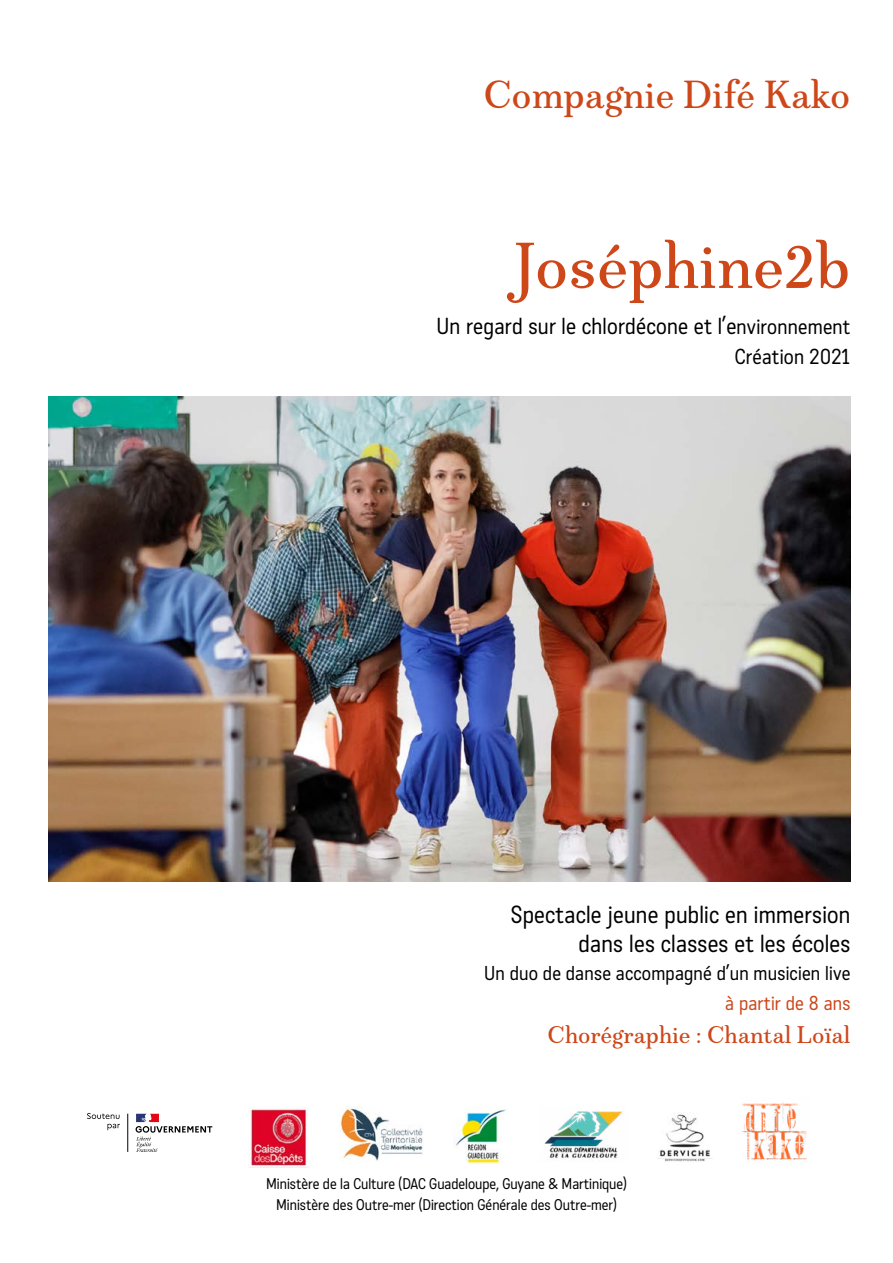
<style>
.page{position:relative;width:893px;height:1263px;background:#fff}
.page>*{position:absolute;margin:0;border:0;box-sizing:border-box;transform-origin:0 0}
.t1{font:64.5px "Marcia";color:#cd4719}
.t2{font:39px "Marcia";color:#cd4719}
.t3{font:24px/28.5px "Katarine";letter-spacing:.01em;color:#000;text-align:right}
.t4{font:24px "Marcia";color:#cd4719}
.t5{font:22.5px "Katarine";letter-spacing:.01em;color:#000}
.t6{font:21px "Katarine";letter-spacing:.01em;color:#000}
.t7{font:19.5px "Katarine";letter-spacing:.01em;color:#000}
.t8{font:19.5px "Katarine";letter-spacing:.01em;color:#cd4719}
.t9{font:15px/21px "Katarine";color:#000;text-align:center}
.s1{font-size:21px}
</style>
<div class="page">
<img style="left:248px;top:1107px;width:59px;height:60px">
<img style="left:340px;top:1107px;width:83px;height:54px">
<img style="left:453px;top:1109px;width:53px;height:55px">
<img style="left:544px;top:1111px;width:78px;height:48px">
<hr style="left:127px;top:1114px;width:1px;height:38px;background:#000">
<svg style="left:87px;top:1113px;width:33px;height:17px"></svg>
<svg style="left:136px;top:1114px;width:76px;height:38px"></svg>
<img style="left:49px;top:396px;width:801px;height:485px">
<img style="left:657px;top:1113px;width:56px;height:49px">
<img style="left:742px;top:1102px;width:65px;height:58px">
<h2 class="t2" style="left:484px;top:70px;width:368px">Compagnie Difé Kako</h2>
<h1 class="t1" style="left:515px;top:225px;width:337px">Joséphine2b</h1>
<h3 class="t5" style="left:436px;top:313px;width:415px">Un regard sur le chlordécone et l’e<span class="s1">nvironnement</span></h3>
<h3 class="t6" style="left:735px;top:344px;width:117px">Création 2021</h3>
<h3 class="t3" style="left:511px;top:901px;width:341px">Spectacle jeune public en immersion dans les classes et les écoles</h3>
<h3 class="t7" style="left:484px;top:962px;width:368px">Un duo de danse accompagné d’un musicien live</h3>
<h3 class="t8" style="left:725px;top:992px;width:127px">à partir de 8 ans</h3>
<h3 class="t4" style="left:548px;top:1020px;width:304px">Chorégraphie : Chantal Loïal</h3>
<p class="t9" style="left:266px;top:1174px;width:362px">Ministère de la Culture (DAC Guadeloupe, Guyane &amp; Martinique)<br>Ministère des Outre-mer (Direction Générale des Outre-mer)</p>
</div>
